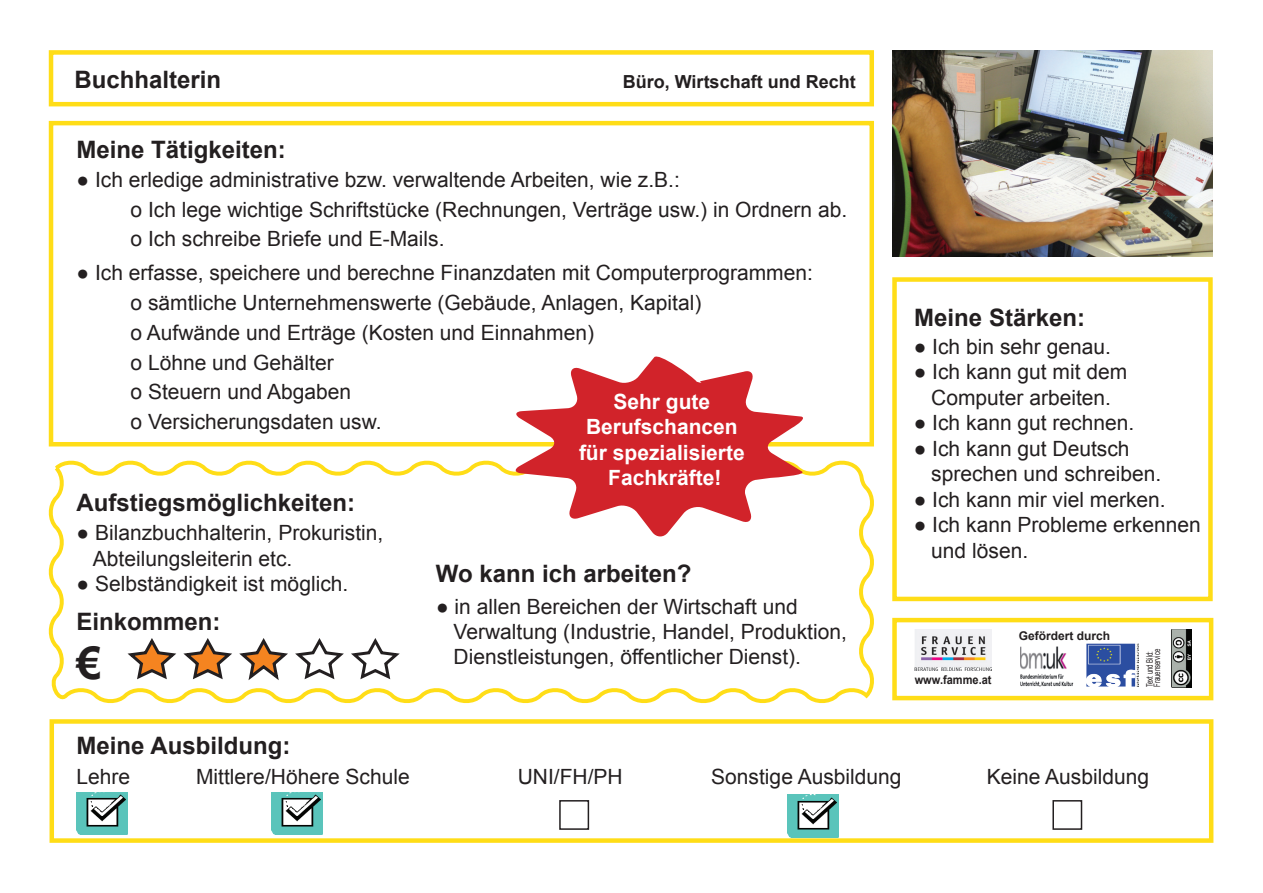
<style>
.page{position:relative;width:1263px;height:893px;background:#fff}
.page>*{position:absolute;margin:0;border:0;box-sizing:border-box;transform-origin:0 0}
.t1{font:700 45px "Arial";color:#231f20}
.t2{font:700 24px "Arial";color:#231f20}
.t3{font:21px/29.7px "Arial";color:#231f20}
.t4{font:700 21px/25.2px "Arial";color:#fff;text-align:center}
.t5{font:700 18px "Arial";color:#231f20}
.t6{font:700 12px "Arial";color:#231f20}
.t7{font:700 12px "Arial";color:#231f20;scale:.92 1}
.t8{font:9px/7.2px "Arial";color:#231f20;scale:.67 1}
</style>
<div class="page">
<div style="left:49px;top:50px;width:825px;height:56px;border:4px solid #ffdd17"></div>
<div style="left:49px;top:121px;width:825px;height:325px;border:4px solid #ffdd17"></div>
<svg style="left:48px;top:460px;width:826px;height:244px"></svg>
<div style="left:892px;top:277px;width:321px;height:324px;border:4px solid #ffdd17"></div>
<div style="left:50px;top:719px;width:1163px;height:124px;border:4px solid #ffdd17"></div>
<img style="left:77px;top:792px;width:51px;height:43px">
<svg style="left:514px;top:356px;width:294px;height:182px;fill:#d1232a"></svg>
<img style="left:271px;top:792px;width:51px;height:43px">
<img style="left:788px;top:795px;width:51px;height:42px">
<img style="left:1172px;top:630px;width:19px;height:58px">
<div style="left:892px;top:618px;width:321px;height:82px;border:4px solid #ffdd17"></div>
<img style="left:915px;top:630px;width:76px;height:41px">
<img style="left:1020px;top:646px;width:54px;height:41px">
<img style="left:1086px;top:643px;width:53px;height:43px">
<svg style="left:124px;top:637px;width:279px;height:47px"></svg>
<div style="left:1052px;top:800px;width:30px;height:30px;border:2px solid #231f20"></div>
<div style="left:559px;top:800px;width:30px;height:30px;border:2px solid #231f20"></div>
<img style="left:892px;top:50px;width:321px;height:206px">
<p class="t2" style="left:74px;top:63px;width:148px">Buchhalterin</p>
<p class="t5" style="left:623px;top:70px;width:234px">Büro, Wirtschaft und Recht</p>
<p class="t2" style="left:77px;top:134px;width:211px">Meine Tätigkeiten:</p>
<p class="t3" style="left:131px;top:165px;width:718px;text-indent:-54px">● Ich erledige administrative bzw. verwaltende Arbeiten, wie z.B.:<br>o Ich lege wichtige Schriftstücke (Rechnungen, Verträge usw.) in Ordnern ab. o Ich schreibe Briefe und E-Mails.</p>
<p class="t3" style="left:131px;top:258px;width:684px;text-indent:-54px">● Ich erfasse, speichere und berechne Finanzdaten mit Computerprogrammen: o sämtliche Unternehmenswerte (Gebäude, Anlagen, Kapital)<br>o Aufwände und Erträge (Kosten und Einnahmen)<br>o Löhne und Gehälter<br>o Steuern und Abgaben<br>o Versicherungsdaten usw.</p>
<p class="t4" style="left:579px;top:390px;width:167px">Sehr gute<br>Berufschancen für spezialisierte<br>Fachkräfte!</p>
<p class="t2" style="left:77px;top:486px;width:280px">Aufstiegsmöglichkeiten:</p>
<p class="t3" style="left:93px;top:521px;width:292px;line-height:25.5px;text-indent:-16px">● Bilanzbuchhalterin, Prokuristin,<br>Abteilungsleiterin etc.</p>
<p class="t3" style="left:77px;top:569px;width:273px">● Selbständigkeit ist möglich.</p>
<p class="t2" style="left:77px;top:606px;width:146px">Einkommen:</p>
<h1 class="t1" style="left:77px;top:633px;width:27px">€</h1>
<p class="t2" style="left:77px;top:729px;width:215px">Meine Ausbildung:</p>
<p class="t2" style="left:436px;top:557px;width:257px">Wo kann ich arbeiten?</p>
<p class="t3" style="left:453px;top:594px;width:395px;line-height:25.2px;text-indent:-18px">● in allen Bereichen der Wirtschaft und<br>Verwaltung (Industrie, Handel, Produktion,<br>Dienstleistungen, öffentlicher Dienst).</p>
<p class="t2" style="left:914px;top:302px;width:172px">Meine Stärken:</p>
<p class="t3" style="left:914px;top:332px;width:199px">● Ich bin sehr genau.</p>
<p class="t3" style="left:914px;top:360px;width:215px;line-height:25.5px;text-align:center">● Ich kann gut mit dem<br>Computer arbeiten.</p>
<p class="t3" style="left:914px;top:408px;width:222px">● Ich kann gut rechnen.</p>
<p class="t3" style="left:931px;top:436px;width:231px;line-height:25.5px;text-indent:-18px">● Ich kann gut Deutsch sprechen und schreiben.</p>
<p class="t3" style="left:914px;top:485px;width:253px">● Ich kann mir viel merken.</p>
<p class="t3" style="left:931px;top:513px;width:271px;line-height:25.5px;text-indent:-18px">● Ich kann Probleme erkennen und lösen.</p>
<p class="t7" style="left:915px;top:672px;width:85px">www.famme.at</p>
<p class="t6" style="left:1019px;top:628px;width:93px">Gefördert durch</p>
<p class="t8" style="left:1146px;top:687px;width:58px;rotate:-90deg">Text und Bild:<br>Frauenservice</p>
<p class="t3" style="left:77px;top:762px;width:55px">Lehre</p>
<p class="t3" style="left:196px;top:762px;width:215px">Mittlere/Höhere Schule</p>
<p class="t3" style="left:518px;top:762px;width:106px">UNI/FH/PH</p>
<p class="t3" style="left:711px;top:762px;width:192px">Sonstige Ausbildung</p>
<p class="t3" style="left:987px;top:762px;width:164px">Keine Ausbildung</p>
</div>
